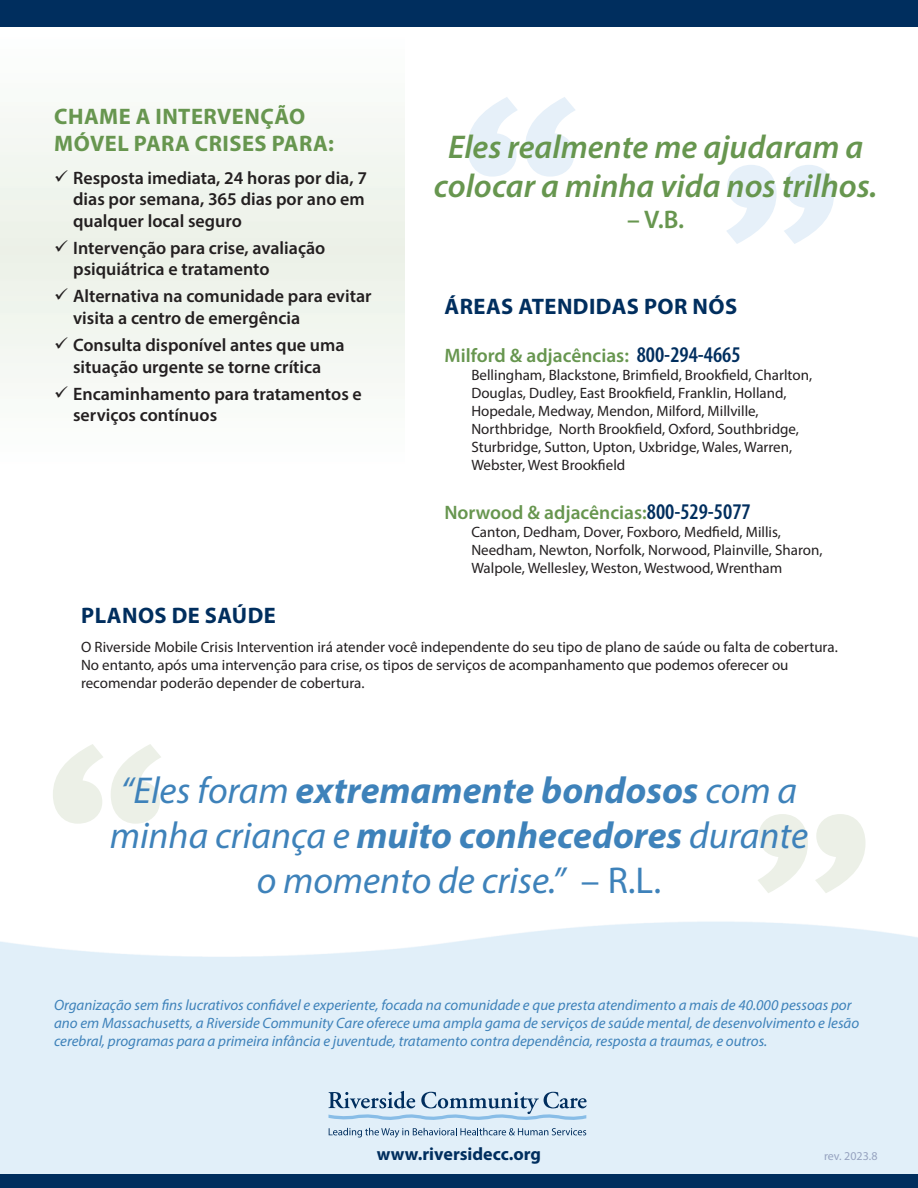
<style>
.page{position:relative;width:918px;height:1188px;background:#fff}
.page>*{position:absolute;margin:0;border:0;box-sizing:border-box;transform-origin:0 0}
.t1{font:700 240px "Advert";color:#e6f0f9}
.t2{font:700 240px "Advert";color:#ecf0e7}
.t3{font:italic 37.5px/45px "Myriad Pro";color:#3e82ba;text-align:center}
.t4{font:italic 600 33px/39.6px "Myriad Pro";color:#67964f;text-align:center}
.t5{font:600 25.5px "Myriad Pro";color:#67964f}
.t6{font:700 22.5px/27px "Myriad Pro";letter-spacing:.02em;color:#67964f}
.t7{font:700 22.5px "Myriad Pro";letter-spacing:.02em;color:#002e5e}
.t8{font:600 19.5px "Myriad Pro";color:#67964f}
.t9{font:600 18px/21.6px "Myriad Pro";color:#231f20}
.t10{font:700 18px "Myriad Pro";color:#002e5e}
.t11{font:15px/18px "Myriad Pro";color:#231f20}
.t12{font:italic 15px/18px "Myriad Pro";color:#3e82ba}
.t13{font:12px "Myriad Pro";color:#96a3c0}
.s1{font-stretch:condensed;font-size:22.5px;color:#002e5e}
.s2{font-weight:700}
.s3{font-style:normal}
</style>
<div class="page">
<div style="left:0;top:27px;width:405px;height:440px;background:#f4f7f3"></div>
<div style="left:0;top:0;width:918px;height:27px;background:#002e5e"></div>
<svg style="left:328px;top:1091px;width:259px;height:30px;background:#b4cbdf"></svg>
<svg style="left:329px;top:1128px;width:257px;height:10px;background:#b2c7d9"></svg>
<div style="left:0;top:1174px;width:918px;height:14px;background:#002e5e"></div>
<p class="t6" style="left:54px;top:102px;width:281px">CHAME A INTERVENÇÃO<br>MÓVEL PARA CRISES PARA:</p>
<p class="t9" style="left:73px;top:166px;width:295px;text-indent:-19px">✓ Resposta imediata, 24 horas por dia, 7 dias por semana, 365 dias por ano em qualquer local seguro</p>
<p class="t9" style="left:73px;top:236px;width:254px;text-indent:-19px">✓ Intervenção para crise, avaliação psiquiátrica e tratamento</p>
<p class="t9" style="left:73px;top:285px;width:300px;text-indent:-19px">✓ Alternativa na comunidade para evitar visita a centro de emergência</p>
<p class="t9" style="left:54px;top:334px;width:292px;text-align:center">✓ Consulta disponível antes que uma situação urgente se torne crítica</p>
<p class="t9" style="left:73px;top:382px;width:290px;text-indent:-19px">✓ Encaminhamento para tratamentos e serviços contínuos</p>
<p class="t1" style="left:459px;top:40px;width:125px">“</p>
<p class="t4" style="left:434px;top:126px;width:445px">Eles realmente me ajudaram a colocar a minha vida nos trilhos.</p>
<p class="t5" style="left:627px;top:203px;width:59px">– V.B.</p>
<p class="t1" style="left:719px;top:105px;width:125px">”</p>
<p class="t7" style="left:445px;top:292px;width:294px">ÁREAS ATENDIDAS POR NÓS</p>
<p class="t8" style="left:444px;top:344px;width:298px">Milford &amp; adjacências: <span class="s1">800-294-4665</span></p>
<p class="t11" style="left:471px;top:366px;width:342px">Bellingham, Blackstone, Brimfield, Brookfield, Charlton, Douglas, Dudley, East Brookfield, Franklin, Holland, Hopedale, Medway, Mendon, Milford, Millville, Northbridge, North Brookfield, Oxford, Southbridge, Sturbridge, Sutton, Upton, Uxbridge, Wales, Warren, Webster, West Brookfield</p>
<p class="t8" style="left:444px;top:500px;width:308px">Norwood &amp; adjacências:<span class="s1">800-529-5077</span></p>
<p class="t11" style="left:471px;top:523px;width:353px">Canton, Dedham, Dover, Foxboro, Medfield, Millis,<br>Needham, Newton, Norfolk, Norwood, Plainville, Sharon,<br>Walpole, Wellesley, Weston, Westwood, Wrentham</p>
<p class="t7" style="left:81px;top:601px;width:196px">PLANOS DE SAÚDE</p>
<p class="t11" style="left:81px;top:638px;width:758px">O Riverside Mobile Crisis Intervention irá atender você independente do seu tipo de plano de saúde ou falta de cobertura.<br>No entanto, após uma intervenção para crise, os tipos de serviços de acompanhamento que podemos oferecer ou recomendar poderão depender de cobertura.</p>
<p class="t2" style="left:45px;top:687px;width:125px">“</p>
<p class="t3" style="left:110px;top:768px;width:700px">“Eles foram <span class="s2">extremamente bondosos</span> com a minha criança e <span class="s2">muito conhecedores</span> durante o momento de crise.” <span class="s3">– R.L.</span></p>
<p class="t2" style="left:751px;top:754px;width:125px">”</p>
<p class="t12" style="left:54px;top:996px;width:807px">Organização sem fins lucrativos confiável e experiente, focada na comunidade e que presta atendimento a mais de 40.000 pessoas por ano em Massachusetts, a Riverside Community Care oferece uma ampla gama de serviços de saúde mental, de desenvolvimento e lesão cerebral, programas para a primeira infância e juventude, tratamento contra dependência, resposta a traumas, e outros.</p>
<p class="t10" style="left:377px;top:1142px;width:166px">www.riversidecc.org</p>
<p class="t13" style="left:824px;top:1148px;width:55px">rev. 2023.8</p>
</div>
